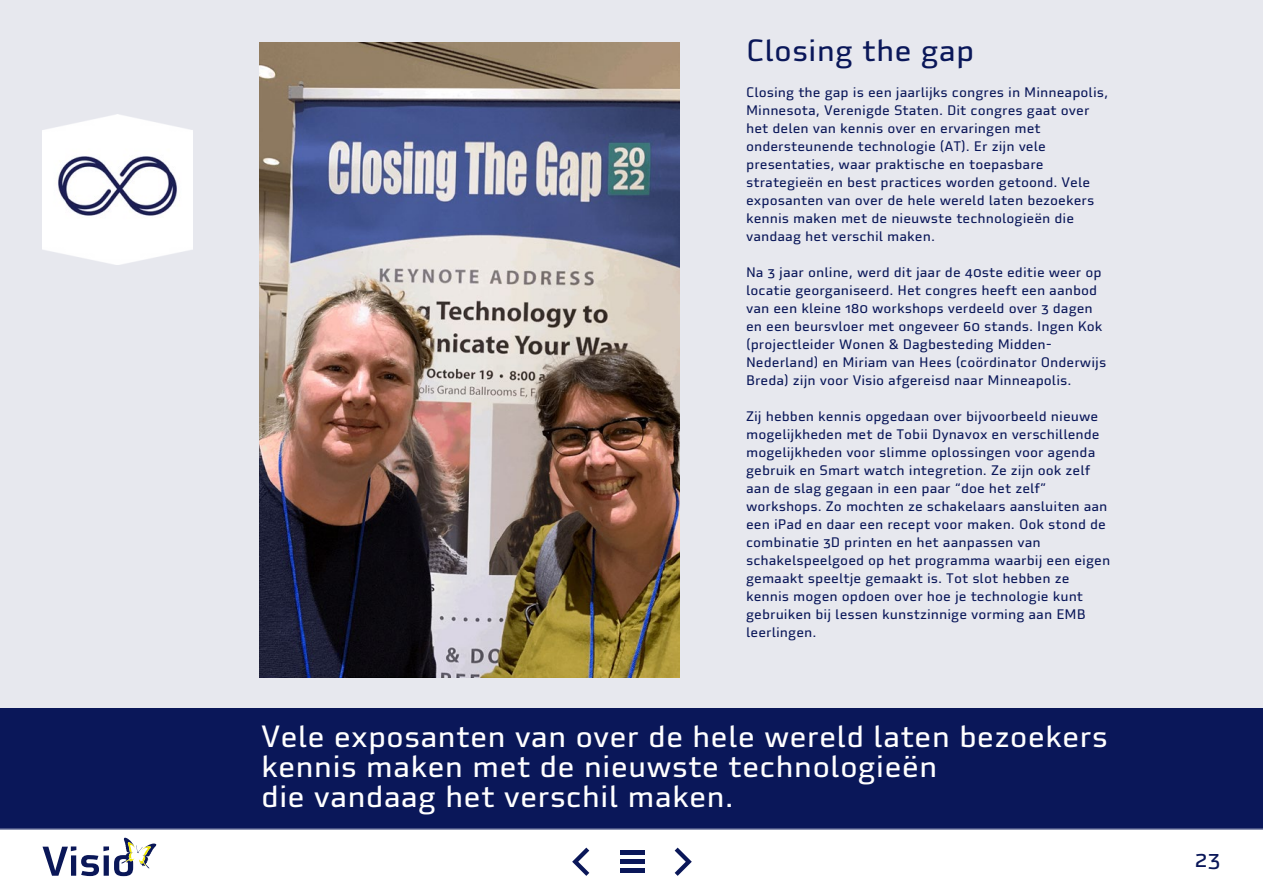
<style>
.page{position:relative;width:1263px;height:893px;background:#fff}
.page>*{position:absolute;margin:0;border:0;box-sizing:border-box;transform-origin:0 0}
.t1{font:30px/30px "Utility OT";color:#fff}
.kop_c_20{font:30px "Utility OT";color:#0a1759}
.t2{font:22.5px "Utility OT";color:#0a1759}
.plat{font:13.5px/18px "Utility OT";color:#0a1759}
</style>
<div class="page">
<svg style="left:675px;top:848px;width:17px;height:28px"></svg>
<svg style="left:572px;top:848px;width:17px;height:28px"></svg>
<svg style="left:43px;top:838px;width:113px;height:38px"></svg>
<div style="left:620px;top:850px;width:24px;height:5px;background:#0a1759"></div>
<hr style="left:620px;top:860px;width:24px;height:4px;background:#0a1759">
<hr style="left:620px;top:869px;width:24px;height:4px;background:#0a1759">
<div style="left:0;top:0;width:1263px;height:709px;background:#e7e8ee"></div>
<div style="left:0;top:709px;width:1263px;height:120px;background:#0a1759"></div>
<img style="left:259px;top:43px;width:420px;height:635px">
<img style="left:43px;top:115px;width:149px;height:149px">
<hr style="left:0;top:829px;width:1263px;height:1px;background:#858bac">
<h2 class="kop_c_20" style="left:746px;top:32px;width:230px">Closing the gap</h2>
<p class="plat" style="left:746px;top:83px;width:364px">Closing the gap is een jaarlijks congres in Minneapolis, Minnesota, Verenigde Staten. Dit congres gaat over het delen van kennis over en ervaringen met ondersteunende technologie (AT). Er zijn vele presentaties, waar praktische en toepasbare strategieën en best practices worden getoond. Vele exposanten van over de hele wereld laten bezoekers kennis maken met de nieuwste technologieën die vandaag het verschil maken.</p>
<p class="plat" style="left:746px;top:263px;width:362px">Na 3 jaar online, werd dit jaar de 40ste editie weer op locatie georganiseerd. Het congres heeft een aanbod van een kleine 180 workshops verdeeld over 3 dagen en een beursvloer met ongeveer 60 stands. Ingen Kok (projectleider Wonen &amp; Dagbesteding Midden-Nederland) en Miriam van Hees (coördinator Onderwijs Breda) zijn voor Visio afgereisd naar Minneapolis.</p>
<p class="plat" style="left:746px;top:407px;width:366px">Zij hebben kennis opgedaan over bijvoorbeeld nieuwe mogelijkheden met de Tobii Dynavox en verschillende mogelijkheden voor slimme oplossingen voor agenda gebruik en Smart watch integretion. Ze zijn ook zelf aan de slag gegaan in een paar “doe het zelf” workshops. Zo mochten ze schakelaars aansluiten aan een iPad en daar een recept voor maken. Ook stond de combinatie 3D printen en het aanpassen van schakelspeelgoed op het programma waarbij een eigen gemaakt speeltje gemaakt is. Tot slot hebben ze kennis mogen opdoen over hoe je technologie kunt gebruiken bij lessen kunstzinnige vorming aan EMB leerlingen.</p>
<h1 class="t1" style="left:261px;top:721px;width:848px">Vele exposanten van over de hele wereld laten bezoekers kennis maken met de nieuwste technologieën<br>die vandaag het verschil maken.</h1>
<h2 class="t2" style="left:1195px;top:845px;width:27px">23</h2>
</div>
